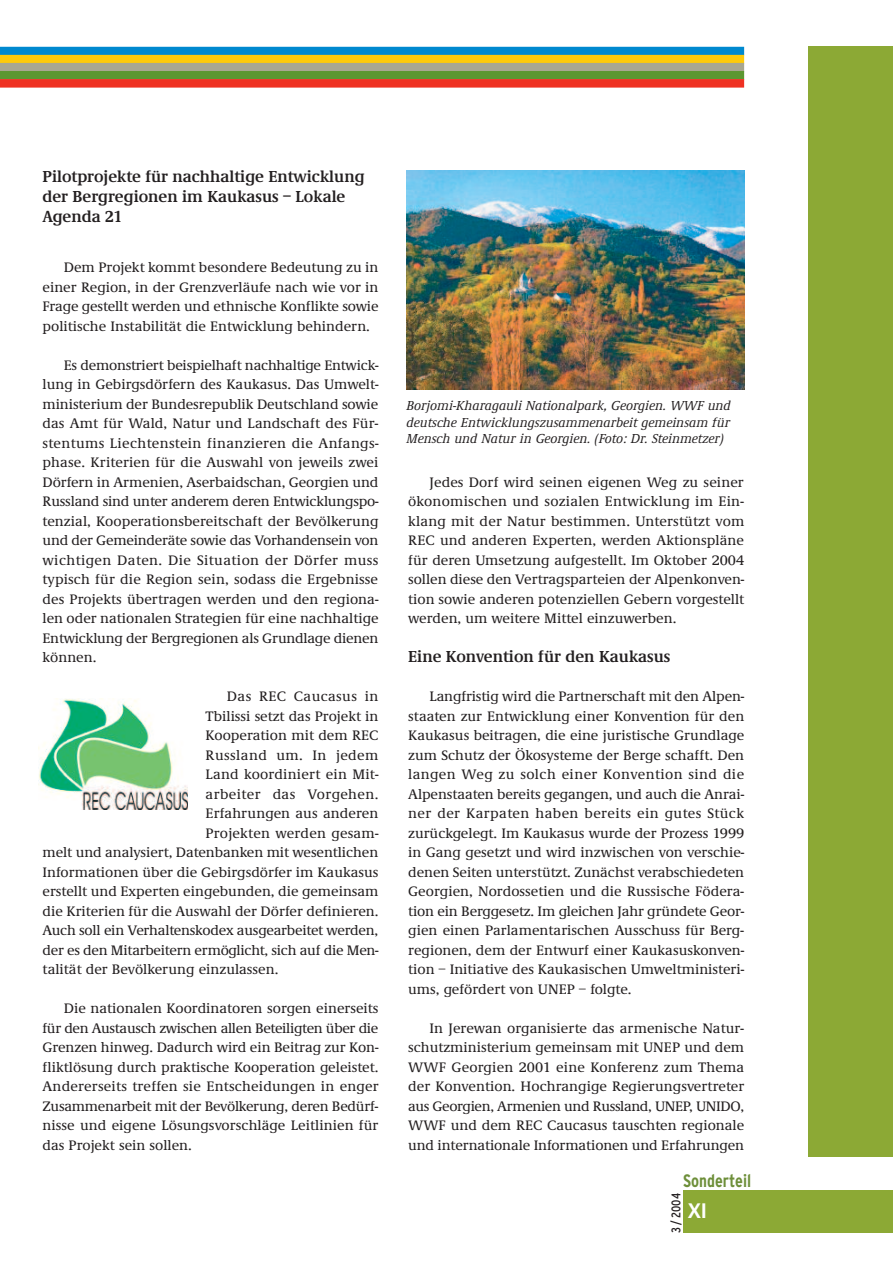
<style>
.page{position:relative;width:893px;height:1263px;background:#fff}
.page>*{position:absolute;margin:0;border:0;box-sizing:border-box;transform-origin:0 0}
.t1{font:700 21px "Frutiger";color:#fff;scale:.95 1}
.t2{font:700 condensed 18px "Interstate";color:#6e8f3a;scale:.95 1}
.t3{font:600 16.5px/19.8px "Demos EF";color:#231f20;scale:.95 1}
.t4{font:500 14.25px/19.5px "Demos EF";color:#231f20;text-align:justify}
.t5{font:500 14.25px "Demos EF";letter-spacing:.03em;color:#231f20}
.t6{font:500 14.25px "Demos EF";letter-spacing:-.02em;color:#231f20}
.t7{font:italic 500 13.5px/16.2px "Demos EF";color:#231f20;text-align:justify}
.t8{font:condensed 12.6px "Interstate";color:#231f20}
</style>
<div class="page">
<div style="left:808px;top:46px;width:85px;height:1111px;background:#8ca935"></div>
<div style="left:683px;top:1191px;width:210px;height:42px;background:#8ca935"></div>
<div style="left:0;top:47px;width:744px;height:8px;background:#0089cf"></div>
<div style="left:0;top:55px;width:744px;height:8px;background:#feca0a"></div>
<div style="left:0;top:63px;width:744px;height:8px;background:#a9a790"></div>
<div style="left:0;top:71px;width:744px;height:9px;background:#5c9731"></div>
<div style="left:0;top:79px;width:744px;height:9px;background:#ef3122"></div>
<img style="left:38px;top:699px;width:149px;height:111px">
<img style="left:407px;top:170px;width:337px;height:219px">
<p class="t3" style="left:43px;top:167px;width:341px">Pilotprojekte für nachhaltige Entwicklung der Bergregionen im Kaukasus – Lokale<br>Agenda 21</p>
<p class="t4" style="left:43px;top:258px;width:338px;text-indent:21px">Dem Projekt kommt besondere Bedeutung zu in einer Region, in der Grenzverläufe nach wie vor in Frage gestellt werden und ethnische Konflikte sowie politische Instabilität die Entwicklung behindern.</p>
<p class="t4" style="left:43px;top:355px;width:338px;text-indent:21px">Es demonstriert beispielhaft nachhaltige Entwick&shy;lung in Gebirgsdörfern des Kaukasus. Das Umwelt&shy;ministerium der Bundesrepublik Deutschland sowie das Amt für Wald, Natur und Landschaft des Für&shy;stentums Liechtenstein finanzieren die Anfangs&shy;phase. Kriterien für die Auswahl von jeweils zwei Dörfern in Armenien, Aserbaidschan, Georgien und Russland sind unter anderem deren Entwicklungspo&shy;tenzial, Kooperationsbereitschaft der Bevölkerung und der Gemeinderäte sowie das Vorhandensein von wichtigen Daten. Die Situation der Dörfer muss typisch für die Region sein, sodass die Ergebnisse des Projekts übertragen werden und den regiona&shy;len oder nationalen Strategien für eine nachhaltige Entwicklung der Bergregionen als Grundlage dienen können.</p>
<p class="t5" style="left:227px;top:688px;width:153px">Das REC Caucasus in</p>
<p class="t4" style="left:206px;top:706px;width:174px">Tbilissi setzt das Projekt in</p>
<p class="t4" style="left:206px;top:726px;width:174px">Kooperation mit dem REC</p>
<p class="t5" style="left:206px;top:747px;width:174px">Russland um. In jedem</p>
<p class="t4" style="left:206px;top:765px;width:174px">Land koordiniert ein Mit-</p>
<p class="t5" style="left:206px;top:786px;width:174px">arbeiter das Vorgehen.</p>
<p class="t4" style="left:206px;top:804px;width:174px">Erfahrungen aus anderen</p>
<p class="t4" style="left:206px;top:823px;width:174px">Projekten werden gesam-</p>
<p class="t4" style="left:43px;top:843px;width:337px">melt und analysiert, Datenbanken mit wesentlichen</p>
<p class="t4" style="left:43px;top:862px;width:337px">Informationen über die Gebirgsdörfer im Kaukasus</p>
<p class="t4" style="left:43px;top:882px;width:338px">erstellt und Experten eingebunden, die gemeinsam</p>
<p class="t4" style="left:43px;top:901px;width:338px">die Kriterien für die Auswahl der Dörfer definieren.</p>
<p class="t4" style="left:43px;top:921px;width:337px">Auch soll ein Verhaltenskodex ausgearbeitet werden,</p>
<p class="t6" style="left:43px;top:942px;width:338px">der es den Mitarbeitern ermöglicht, sich auf die Men-</p>
<p class="t4" style="left:43px;top:960px;width:237px">talität der Bevölkerung einzulassen.</p>
<p class="t4" style="left:43px;top:999px;width:338px;text-indent:21px">Die nationalen Koordinatoren sorgen einerseits für den Austausch zwischen allen Beteiligten über die Grenzen hinweg. Dadurch wird ein Beitrag zur Kon&shy;fliktlösung durch praktische Kooperation geleistet.<br>Andererseits treffen sie Entscheidungen in enger Zusammenarbeit mit der Bevölkerung, deren Bedürf&shy;nisse und eigene Lösungsvorschläge Leitlinien für das Projekt sein sollen.</p>
<p class="t7" style="left:406px;top:398px;width:326px">Borjomi-Kharagauli Nationalpark, Georgien. WWF und deutsche Entwicklungszusammenarbeit gemeinsam für Mensch und Natur in Georgien. (Foto: Dr. Steinmetzer)</p>
<p class="t4" style="left:408px;top:472px;width:338px;text-indent:21px">Jedes Dorf wird seinen eigenen Weg zu seiner ökonomischen und sozialen Entwicklung im Ein&shy;klang mit der Natur bestimmen. Unterstützt vom REC und anderen Experten, werden Aktionspläne für deren Umsetzung aufgestellt. Im Oktober 2004 sollen diese den Vertragsparteien der Alpenkonven&shy;tion sowie anderen potenziellen Gebern vorgestellt werden, um weitere Mittel einzuwerben.</p>
<p class="t3" style="left:408px;top:646px;width:277px">Eine Konvention für den Kaukasus</p>
<p class="t4" style="left:408px;top:687px;width:338px;text-indent:21px">Langfristig wird die Partnerschaft mit den Alpen&shy;staaten zur Entwicklung einer Konvention für den Kaukasus beitragen, die eine juristische Grundlage zum Schutz der Ökosysteme der Berge schafft. Den langen Weg zu solch einer Konvention sind die Alpenstaaten bereits gegangen, und auch die Anrai&shy;ner der Karpaten haben bereits ein gutes Stück zurückgelegt. Im Kaukasus wurde der Prozess 1999 in Gang gesetzt und wird inzwischen von verschie&shy;denen Seiten unterstützt. Zunächst verabschiedeten Georgien, Nordossetien und die Russische Födera&shy;tion ein Berggesetz. Im gleichen Jahr gründete Geor&shy;gien einen Parlamentarischen Ausschuss für Berg&shy;regionen, dem der Entwurf einer Kaukasuskonven&shy;tion – Initiative des Kaukasischen Umweltministeri&shy;ums, gefördert von UNEP – folgte.</p>
<p class="t4" style="left:408px;top:1018px;width:338px;text-indent:21px">In Jerewan organisierte das armenische Natur&shy;schutzministerium gemeinsam mit UNEP und dem WWF Georgien 2001 eine Konferenz zum Thema der Konvention. Hochrangige Regierungsvertreter aus Georgien, Armenien und Russland, UNEP, UNIDO, WWF und dem REC Caucasus tauschten regionale und internationale Informationen und Erfahrungen</p>
<p class="t2" style="left:683px;top:1171px;width:73px">Sonderteil</p>
<p class="t8" style="left:669px;top:1233px;width:41px;rotate:-90deg">3 / 2004</p>
<h1 class="t1" style="left:688px;top:1202px;width:21px">XI</h1>
</div>
